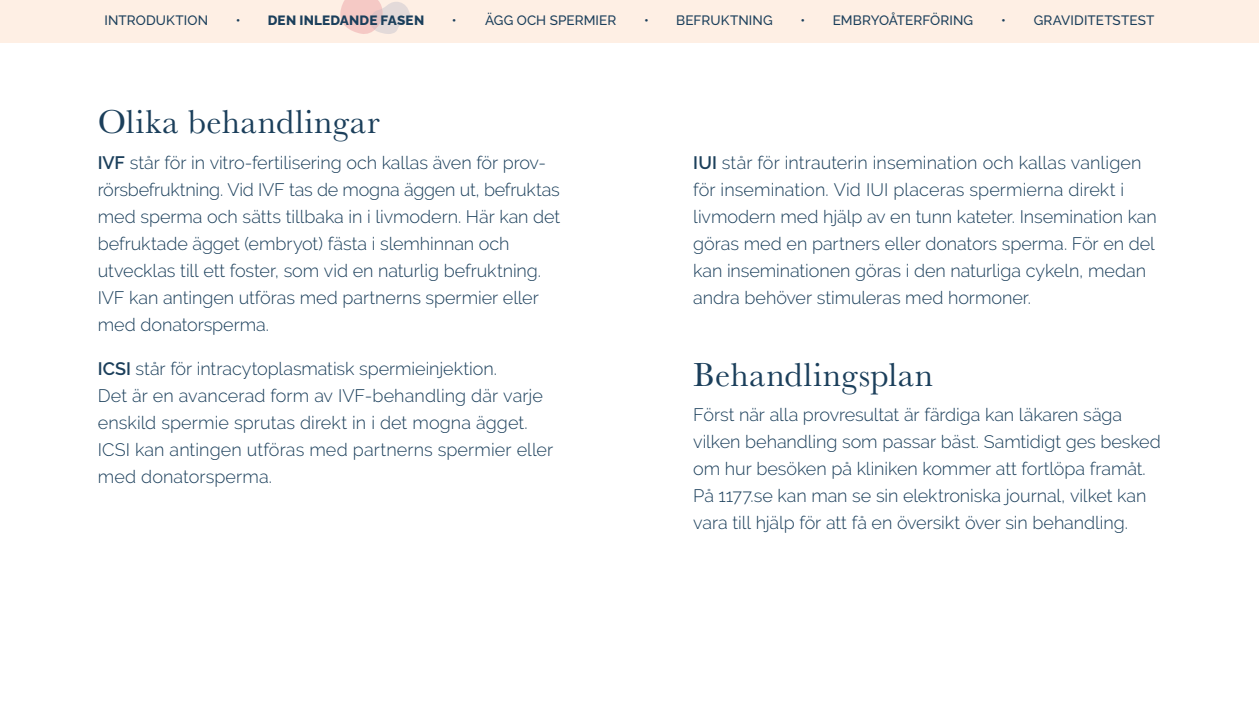
<style>
.page{position:relative;width:1259px;height:706px;background:#fff}
.page>*{position:absolute;margin:0;border:0;box-sizing:border-box;transform-origin:0 0}
.t1{font:34.5px "Baskerville";letter-spacing:.025em;color:#1b3f5b}
.t2{font:300 18px/27px "Raleway";letter-spacing:-.005em;color:#1b3f5b}
.t3{font:500 13.5px "Raleway";letter-spacing:.01em;color:#1b3f5b}
.t4{font:800 13.5px "Raleway";letter-spacing:.015em;color:#1b3f5b}
.s1{font-weight:500}
.s2{font-weight:600}
</style>
<div class="page">
<div style="left:0;top:0;width:1259px;height:43px;background:#feefe4"></div>
<svg style="left:340px;top:0;width:71px;height:34px"></svg>
<p class="t3" style="left:105px;top:10px;width:105px">INTRODUKTION</p>
<p class="t4" style="left:236px;top:10px;width:190px"><span class="s1">•</span> DEN INLEDANDE FASEN</p>
<p class="t3" style="left:452px;top:10px;width:166px">• ÄGG OCH SPERMIER</p>
<p class="t3" style="left:644px;top:10px;width:130px">• BEFRUKTNING</p>
<p class="t3" style="left:800px;top:10px;width:174px">• EMBRYOÅTERFÖRING</p>
<p class="t3" style="left:1001px;top:10px;width:155px">• GRAVIDITETSTEST</p>
<h1 class="t1" style="left:98px;top:100px;width:283px">Olika behandlingar</h1>
<p class="t2" style="left:98px;top:149px;width:464px"><span class="s2">IVF</span> står för in vitro-fertilisering och kallas även för prov&shy;rörsbefruktning. Vid IVF tas de mogna äggen ut, befruktas med sperma och sätts tillbaka in i livmodern. Här kan det befruktade ägget (embryot) fästa i slemhinnan och utvecklas till ett foster, som vid en naturlig befruktning.<br>IVF kan antingen utföras med partnerns spermier eller med donatorsperma.</p>
<p class="t2" style="left:98px;top:355px;width:457px"><span class="s2">ICSI</span> står för intracytoplasmatisk spermieinjektion.<br>Det är en avancerad form av IVF-behandling där varje enskild spermie sprutas direkt in i det mogna ägget.<br>ICSI kan antingen utföras med partnerns spermier eller med donatorsperma.</p>
<p class="t2" style="left:693px;top:149px;width:465px"><span class="s2">IUI</span> står för intrauterin insemination och kallas vanligen för insemination. Vid IUI placeras spermierna direkt i livmodern med hjälp av en tunn kateter. Insemination kan göras med en partners eller donators sperma. För en del kan inseminationen göras i den naturliga cykeln, medan andra behöver stimuleras med hormoner.</p>
<h1 class="t1" style="left:693px;top:353px;width:241px">Behandlingsplan</h1>
<p class="t2" style="left:693px;top:401px;width:469px">Först när alla provresultat är färdiga kan läkaren säga vilken behandling som passar bäst. Samtidigt ges besked om hur besöken på kliniken kommer att fortlöpa framåt.<br>På 1177.se kan man se sin elektroniska journal, vilket kan vara till hjälp för att få en översikt över sin behandling.</p>
</div>
